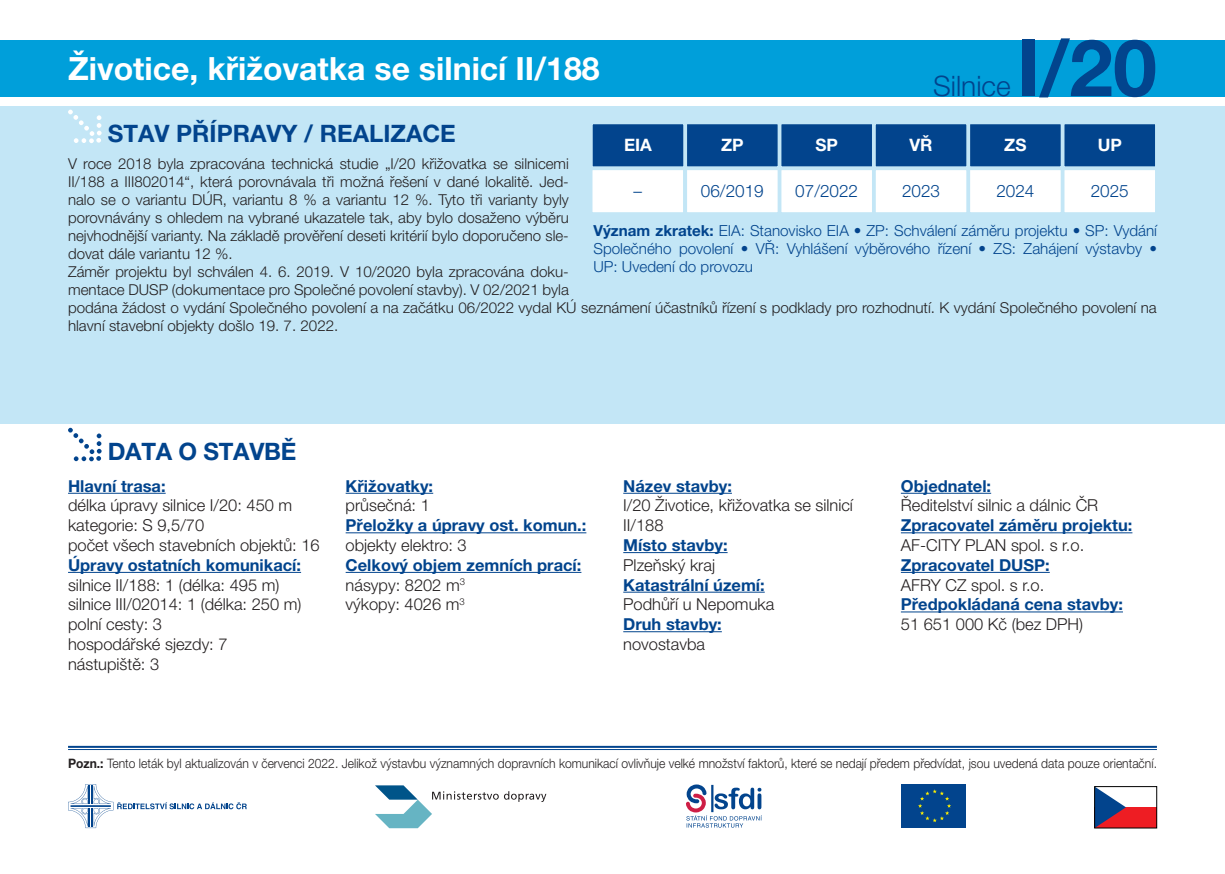
<style>
.page{position:relative;width:1225px;height:874px;background:#fff}
.page>*{position:absolute;margin:0;border:0;box-sizing:border-box;transform-origin:0 0}
.t1{font:700 78.8px "Helvetica Neue LT Pro";color:#02448d}
.t2{font:700 32px "Helvetica Neue LT Pro";color:#fff}
.t3{font:300 28.2px "Helvetica Neue LT Pro";color:#02448d}
.t4{font:700 24px "Helvetica Neue LT Pro";color:#02448d}
.t5{font:300 17.2px "Helvetica Neue LT Pro";color:#02448d}
.t6{font:700 17.2px "Helvetica Neue LT Pro";color:#fff}
.t7{font:300 16.4px/19.8px "Helvetica Neue LT Pro";color:#231f20}
.t8{font:700 16.4px "Helvetica Neue LT Pro";color:#02448d}
.t9{font:300 15.2px/18.2px "Helvetica Neue LT Pro";color:#02448d;text-align:justify}
.t10{font:300 15px/18px "Helvetica Neue LT Pro";color:#231f20;text-align:justify}
.t11{font:300 13px "Helvetica Neue LT Pro";color:#231f20;scale:.93 1}
.s1{font-weight:700}
</style>
<div class="page">
<div style="left:0;top:106px;width:1225px;height:317px;background:#c3e6f6"></div>
<svg style="left:68px;top:110px;width:34px;height:33px"></svg>
<hr style="left:68px;top:745px;width:1089px;height:2px;background:#02448d">
<hr style="left:68px;top:748px;width:1089px;height:1px;background:#02448d">
<hr style="left:68px;top:492px;width:98px;height:1px;background:#02448d">
<hr style="left:68px;top:571px;width:233px;height:1px;background:#02448d">
<hr style="left:346px;top:492px;width:87px;height:1px;background:#02448d">
<hr style="left:346px;top:532px;width:240px;height:1px;background:#02448d">
<hr style="left:346px;top:571px;width:235px;height:1px;background:#02448d">
<hr style="left:623px;top:492px;width:109px;height:1px;background:#02448d">
<hr style="left:623px;top:552px;width:104px;height:1px;background:#02448d">
<hr style="left:623px;top:591px;width:141px;height:1px;background:#02448d">
<hr style="left:623px;top:631px;width:99px;height:1px;background:#02448d">
<hr style="left:901px;top:492px;width:90px;height:1px;background:#02448d">
<hr style="left:901px;top:532px;width:231px;height:1px;background:#02448d">
<hr style="left:901px;top:571px;width:148px;height:1px;background:#02448d">
<hr style="left:901px;top:611px;width:222px;height:1px;background:#02448d">
<div style="left:0;top:40px;width:1225px;height:56px;background:#009fda"></div>
<svg style="left:68px;top:427px;width:34px;height:34px"></svg>
<div style="left:901px;top:784px;width:65px;height:43px;background:#02448d"></div>
<svg style="left:918px;top:789px;width:33px;height:32px"></svg>
<div style="left:1094px;top:806px;width:62px;height:21px;background:#ee1d23"></div>
<svg style="left:1096px;top:788px;width:30px;height:37px"></svg>
<div style="left:1094px;top:786px;width:63px;height:41px;border:1px solid #000"></div>
<svg style="left:68px;top:784px;width:179px;height:43px"></svg>
<svg style="left:686px;top:784px;width:76px;height:43px"></svg>
<svg style="left:375px;top:785px;width:171px;height:42px"></svg>
<div style="left:1063px;top:123px;width:93px;height:44px;background:#02448d"></div>
<div style="left:1062px;top:122px;width:95px;height:46px;border:2px solid #c3e6f6"></div>
<div style="left:875px;top:123px;width:92px;height:44px;background:#02448d"></div>
<div style="left:874px;top:122px;width:94px;height:46px;border:2px solid #c3e6f6"></div>
<div style="left:969px;top:123px;width:92px;height:44px;background:#02448d"></div>
<div style="left:968px;top:122px;width:94px;height:46px;border:2px solid #c3e6f6"></div>
<div style="left:780px;top:123px;width:93px;height:44px;background:#02448d"></div>
<div style="left:779px;top:122px;width:95px;height:46px;border:2px solid #c3e6f6"></div>
<div style="left:686px;top:123px;width:92px;height:44px;background:#02448d"></div>
<div style="left:685px;top:122px;width:94px;height:46px;border:2px solid #c3e6f6"></div>
<div style="left:592px;top:123px;width:92px;height:44px;background:#02448d"></div>
<div style="left:591px;top:122px;width:94px;height:46px;border:2px solid #c3e6f6"></div>
<div style="left:1063px;top:169px;width:93px;height:44px;background:#fff"></div>
<div style="left:1062px;top:168px;width:95px;height:46px;border:2px solid #c3e6f6"></div>
<div style="left:875px;top:169px;width:92px;height:44px;background:#fff"></div>
<div style="left:874px;top:168px;width:94px;height:46px;border:2px solid #c3e6f6"></div>
<div style="left:969px;top:169px;width:92px;height:44px;background:#fff"></div>
<div style="left:968px;top:168px;width:94px;height:46px;border:2px solid #c3e6f6"></div>
<div style="left:780px;top:169px;width:93px;height:44px;background:#fff"></div>
<div style="left:779px;top:168px;width:95px;height:46px;border:2px solid #c3e6f6"></div>
<div style="left:686px;top:169px;width:92px;height:44px;background:#fff"></div>
<div style="left:685px;top:168px;width:94px;height:46px;border:2px solid #c3e6f6"></div>
<div style="left:591px;top:169px;width:93px;height:44px;background:#fff"></div>
<div style="left:590px;top:168px;width:95px;height:46px;border:2px solid #c3e6f6"></div>
<p class="t2" style="left:68px;top:48px;width:533px">Životice, křižovatka se silnicí II/188</p>
<p class="t4" style="left:108px;top:119px;width:350px">STAV PŘÍPRAVY / REALIZACE</p>
<p class="t3" style="left:933px;top:69px;width:79px">Silnice</p>
<p class="t1" style="left:1016px;top:19px;width:142px">I/20</p>
<p class="t6" style="left:624px;top:134px;width:29px">EIA</p>
<p class="t6" style="left:721px;top:134px;width:24px">ZP</p>
<p class="t6" style="left:815px;top:134px;width:24px">SP</p>
<p class="t6" style="left:909px;top:134px;width:25px">VŘ</p>
<p class="t6" style="left:1004px;top:134px;width:24px">ZS</p>
<p class="t6" style="left:1097px;top:134px;width:26px">UP</p>
<p class="t10" style="left:68px;top:154px;width:502px">V roce 2018 byla zpracována technická studie „I/20 křižovatka se silnicemi II/188 a III802014“, která porovnávala tři možná řešení v dané lokalitě. Jed&shy;nalo se o variantu DÚR, variantu 8 % a variantu 12 %. Tyto tři varianty byly porovnávány s ohledem na vybrané ukazatele tak, aby bylo dosaženo výběru nejvhodnější varianty. Na základě prověření deseti kritérií bylo doporučeno sle&shy;dovat dále variantu 12 %.</p>
<p class="t10" style="left:68px;top:262px;width:1090px;text-align:left">Záměr projektu byl schválen 4. 6. 2019. V 10/2020 byla zpracována doku-<br>mentace DUSP (dokumentace pro Společné povolení stavby). V 02/2021 byla<br>podána žádost o vydání Společného povolení a na začátku 06/2022 vydal KÚ seznámení účastníků řízení s podklady pro rozhodnutí. K vydání Společného povolení na hlavní stavební objekty došlo 19. 7. 2022.</p>
<p class="t5" style="left:633px;top:180px;width:10px">–</p>
<p class="t5" style="left:701px;top:180px;width:64px">06/2019</p>
<p class="t5" style="left:795px;top:180px;width:64px">07/2022</p>
<p class="t5" style="left:902px;top:180px;width:40px">2023</p>
<p class="t5" style="left:996px;top:180px;width:40px">2024</p>
<p class="t5" style="left:1090px;top:180px;width:40px">2025</p>
<p class="t9" style="left:593px;top:221px;width:565px"><span class="s1">Význam zkratek:</span> EIA: Stanovisko EIA • ZP: Schválení záměru projektu • SP: Vydání Společného povolení • VŘ: Vyhlášení výběrového řízení • ZS: Zahájení výstavby • UP: Uvedení do provozu</p>
<p class="t4" style="left:108px;top:436px;width:190px">DATA O STAVBĚ</p>
<p class="t8" style="left:68px;top:475px;width:99px">Hlavní trasa:</p>
<p class="t7" style="left:68px;top:495px;width:226px">délka úpravy silnice I/20: 450 m</p>
<p class="t7" style="left:68px;top:515px;width:138px">kategorie: S 9,5/70</p>
<p class="t7" style="left:68px;top:534px;width:253px">počet všech stavebních objektů: 16</p>
<p class="t8" style="left:68px;top:554px;width:234px">Úpravy ostatních komunikací:</p>
<p class="t7" style="left:68px;top:574px;width:213px">silnice II/188: 1 (délka: 495 m)</p>
<p class="t7" style="left:68px;top:594px;width:235px">silnice III/02014: 1 (délka: 250 m)</p>
<p class="t7" style="left:68px;top:613px;width:95px">polní cesty: 3</p>
<p class="t7" style="left:68px;top:633px;width:161px">hospodářské sjezdy: 7</p>
<p class="t7" style="left:68px;top:653px;width:93px">nástupiště: 3</p>
<p class="t8" style="left:346px;top:475px;width:89px">Křižovatky:</p>
<p class="t7" style="left:346px;top:495px;width:86px">průsečná: 1</p>
<p class="t8" style="left:346px;top:515px;width:242px">Přeložky a úpravy ost. komun.:</p>
<p class="t7" style="left:346px;top:534px;width:123px">objekty elektro: 3</p>
<p class="t8" style="left:346px;top:554px;width:237px">Celkový objem zemních prací:</p>
<p class="t7" style="left:346px;top:574px;width:121px">násypy: 8202 m<sup>3</sup></p>
<p class="t7" style="left:346px;top:594px;width:121px">výkopy: 4026 m<sup>3</sup></p>
<p class="t8" style="left:623px;top:475px;width:110px">Název stavby:</p>
<p class="t7" style="left:623px;top:495px;width:231px">I/20 Životice, křižovatka se silnicí<br>II/188</p>
<p class="t8" style="left:623px;top:534px;width:106px">Místo stavby:</p>
<p class="t7" style="left:623px;top:554px;width:93px">Plzeňský kraj</p>
<p class="t8" style="left:623px;top:574px;width:143px">Katastrální území:</p>
<p class="t7" style="left:623px;top:594px;width:152px">Podhůří u Nepomuka</p>
<p class="t8" style="left:623px;top:613px;width:100px">Druh stavby:</p>
<p class="t7" style="left:623px;top:633px;width:83px">novostavba</p>
<p class="t8" style="left:901px;top:475px;width:92px">Objednatel:</p>
<p class="t7" style="left:901px;top:495px;width:199px">Ředitelství silnic a dálnic ČR</p>
<p class="t8" style="left:901px;top:515px;width:233px">Zpracovatel záměru projektu:</p>
<p class="t7" style="left:901px;top:534px;width:185px">AF-CITY PLAN spol. s r.o.</p>
<p class="t8" style="left:901px;top:554px;width:150px">Zpracovatel DUSP:</p>
<p class="t7" style="left:901px;top:574px;width:145px">AFRY CZ spol. s r.o.</p>
<p class="t8" style="left:901px;top:594px;width:224px">Předpokládaná cena stavby:</p>
<p class="t7" style="left:901px;top:613px;width:184px">51 651 000 Kč (bez DPH)</p>
<p class="t11" style="left:68px;top:755px;width:1172px"><span class="s1">Pozn.:</span> Tento leták byl aktualizován v červenci 2022. Jelikož výstavbu významných dopravních komunikací ovlivňuje velké množství faktorů, které se nedají předem předvídat, jsou uvedená data pouze orientační.</p>
</div>
